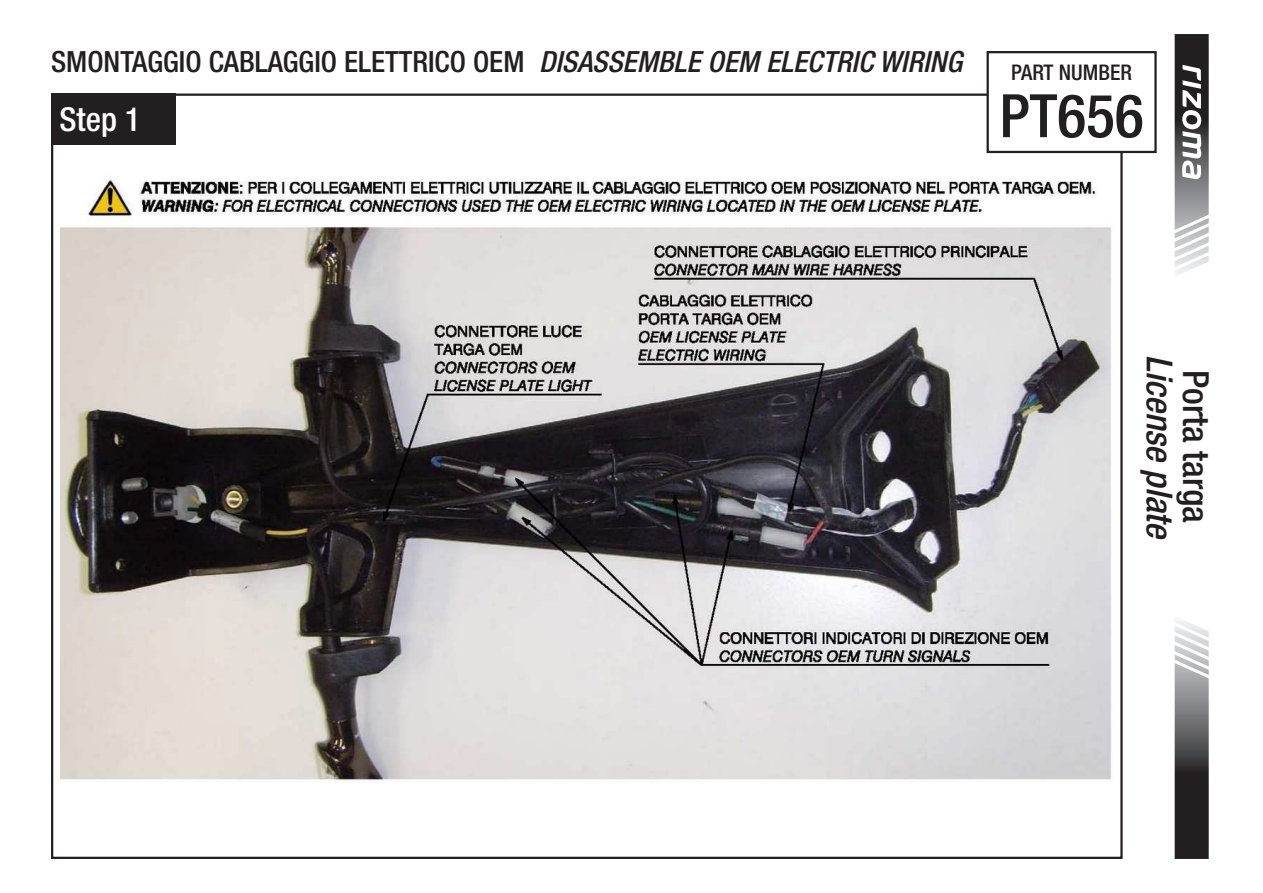
<style>
.page{position:relative;width:1263px;height:893px;background:#fff}
.page>*{position:absolute;margin:0;border:0;box-sizing:border-box;transform-origin:0 0}
.t1{font:500 condensed 60px "Helvetica Neue LT Std";color:#231f20}
.t2{font:italic 500 condensed 36px "Helvetica Neue LT Std";color:#231f20}
.t3{font:500 condensed 36px "Helvetica Neue LT Std";color:#231f20}
.t4{font:500 condensed 33px "Helvetica Neue LT Std";color:#fff}
.t5{font:500 condensed 29.4px "Helvetica Neue LT Std";color:#231f20}
.t6{font:500 condensed 21.6px "Helvetica Neue LT Std";color:#231f20}
.s1{font-style:italic}
</style>
<div class="page">
<img style="left:61px;top:179px;width:1051px;height:603px">
<div style="left:51px;top:94px;width:124px;height:51px;background:#231f20"></div>
<svg style="left:1174px;top:620px;width:35px;height:239px;background:#706f70"></svg>
<div style="left:986px;top:51px;width:171px;height:102px;border:2px solid #231f20"></div>
<svg style="left:1174px;top:34px;width:35px;height:240px"></svg>
<p class="t5" style="left:51px;top:44px;width:912px">SMONTAGGIO CABLAGGIO ELETTRICO OEM <span class="s1">DISASSEMBLE OEM ELECTRIC WIRING</span></p>
<p class="t4" style="left:60px;top:99px;width:83px">Step 1</p>
<p class="t6" style="left:1011px;top:59px;width:122px">PART NUMBER</p>
<h1 class="t1" style="left:999px;top:80px;width:146px">PT656</h1>
<p class="t2" style="left:1181px;top:355px;width:187px;rotate:90deg">License plate</p>
<p class="t3" style="left:1217px;top:370px;width:155px;rotate:90deg">Porta targa</p>
</div>
